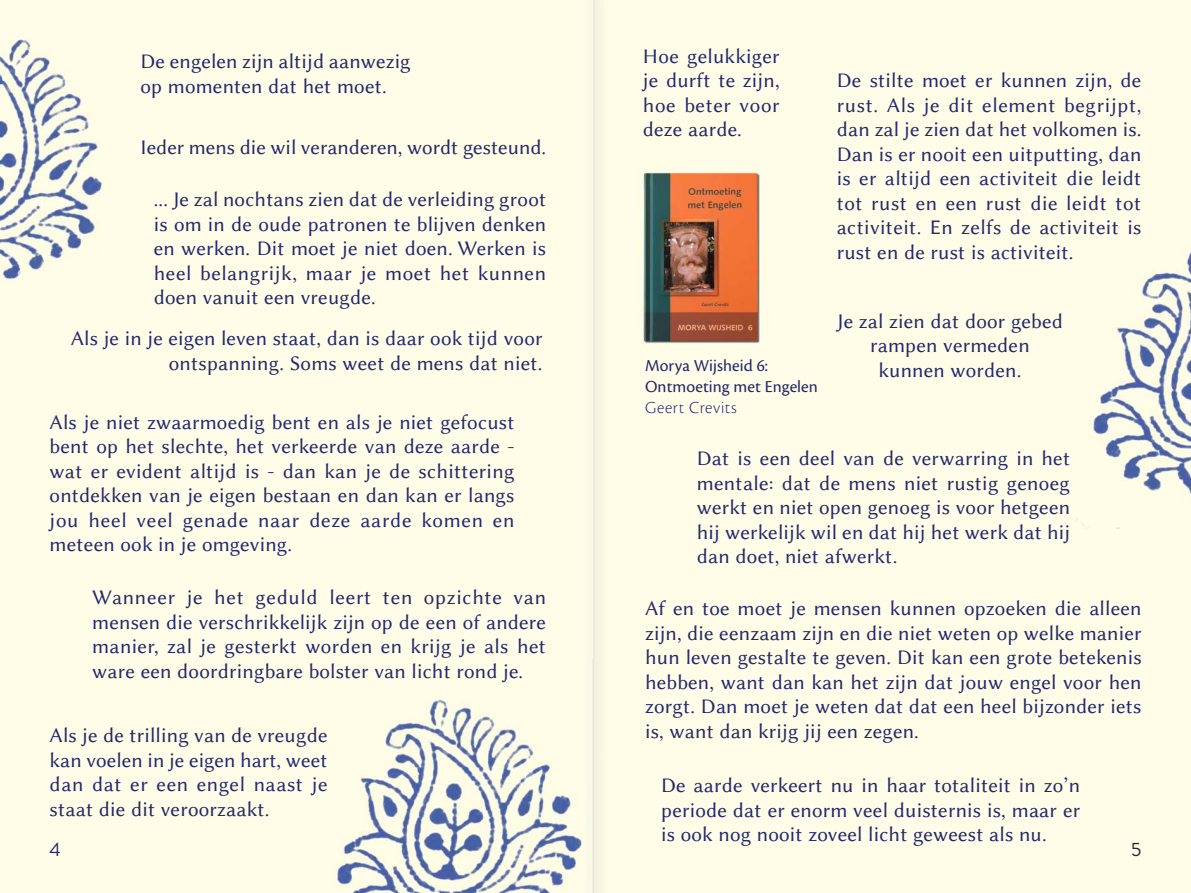
<style>
.page{position:relative;width:1191px;height:893px;background:#fffde7}
.page>*{position:absolute;margin:0;border:0;box-sizing:border-box;transform-origin:0 0}
.t1{font:21px/24.5px "Linux Biolinum G";letter-spacing:.01em;color:#22296c;text-align:justify}
.t2{font:19.25px "Brandon Grotesque";color:#22296c}
.t3{font:19.25px "Brandon Grotesque";color:#272526}
.t4{font:17.5px/21px "Cronos Pro";letter-spacing:.005em;color:#22296c}
.t5{font:17.5px "Cronos Pro Lt Subh";letter-spacing:.04em;color:#22296c}
</style>
<div class="page">
<img style="left:643px;top:172px;width:117px;height:172px">
<img style="left:337px;top:699px;width:246px;height:194px">
<img style="left:1076px;top:252px;width:115px;height:276px">
<img style="left:0;top:39px;width:104px;height:241px">
<img style="left:592px;top:0;width:5px;height:893px">
<p class="t1" style="left:141px;top:49px;width:272px">De engelen zijn altijd aanwezig op momenten dat het moet.</p>
<p class="t1" style="left:141px;top:135px;width:407px">Ieder mens die wil veranderen, wordt gesteund.</p>
<p class="t1" style="left:154px;top:187px;width:394px">... Je zal nochtans zien dat de verleiding groot is om in de oude patronen te blijven denken en werken. Dit moet je niet doen. Werken is heel belangrijk, maar je moet het kunnen doen vanuit een vreugde.</p>
<p class="t1" style="left:643px;top:43px;width:138px">Hoe gelukkiger je durft te zijn, hoe beter voor deze aarde.</p>
<p class="t1" style="left:836px;top:68px;width:306px">De stilte moet er kunnen zijn, de rust. Als je dit element begrijpt, dan zal je zien dat het volkomen is.<br>Dan is er nooit een uitputting, dan is er altijd een activiteit die leidt tot rust en een rust die leidt tot activiteit. En zelfs de activiteit is rust en de rust is activiteit.</p>
<p class="t1" style="left:836px;top:309px;width:228px;text-align:center">Je zal zien dat door gebed rampen vermeden kunnen worden.</p>
<p class="t1" style="left:71px;top:326px;width:473px;text-align:right">Als je in je eigen leven staat, dan is daar ook tijd voor ontspanning. Soms weet de mens dat niet.</p>
<p class="t4" style="left:645px;top:356px;width:174px">Morya Wijsheid 6:<br>Ontmoeting met Engelen</p>
<p class="t5" style="left:645px;top:397px;width:93px">Geert Crevits</p>
<p class="t1" style="left:50px;top:409px;width:466px">Als je niet zwaarmoedig bent en als je niet gefocust bent op het slechte, het verkeerde van deze aarde - wat er evident altijd is - dan kan je de schittering ontdekken van je eigen bestaan en dan kan er langs jou heel veel genade naar deze aarde komen en meteen ook in je omgeving.</p>
<p class="t1" style="left:697px;top:446px;width:375px">Dat is een deel van de verwarring in het mentale: dat de mens niet rustig genoeg werkt en niet open genoeg is voor hetgeen hij werkelijk wil en dat hij het werk dat hij dan doet, niet afwerkt.</p>
<p class="t1" style="left:645px;top:596px;width:498px">Af en toe moet je mensen kunnen opzoeken die alleen zijn, die eenzaam zijn en die niet weten op welke manier hun leven gestalte te geven. Dit kan een grote betekenis hebben, want dan kan het zijn dat jouw engel voor hen zorgt. Dan moet je weten dat dat een heel bijzonder iets is, want dan krijg jij een zegen.</p>
<p class="t1" style="left:92px;top:585px;width:455px">Wanneer je het geduld leert ten opzichte van mensen die verschrikkelijk zijn op de een of andere manier, zal je gesterkt worden en krijg je als het ware een doordringbare bolster van licht rond je.</p>
<p class="t1" style="left:50px;top:723px;width:279px">Als je de trilling van de vreugde kan voelen in je eigen hart, weet dan dat er een engel naast je staat die dit veroorzaakt.</p>
<p class="t1" style="left:661px;top:773px;width:420px">De aarde verkeert nu in haar totaliteit in zo’n periode dat er enorm veel duisternis is, maar er is ook nog nooit zoveel licht geweest als nu.</p>
<p class="t2" style="left:50px;top:838px;width:13px">4</p>
<p class="t3" style="left:1131px;top:838px;width:12px">5</p>
</div>
